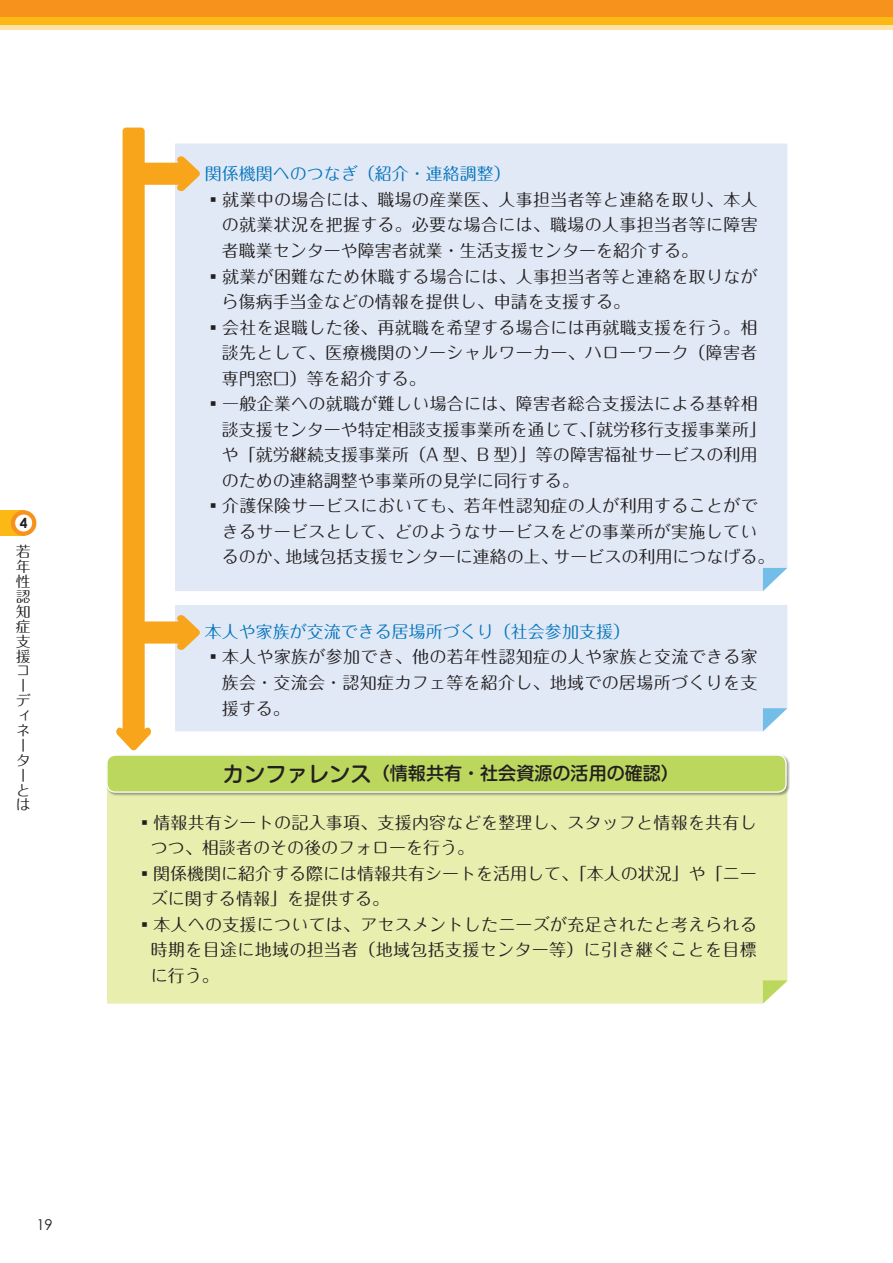
<style>
.page{position:relative;width:893px;height:1263px;background:#fff}
.page>*{position:absolute;margin:0;border:0;box-sizing:border-box;transform-origin:0 0}
.t1{font:500 18px "Shin M Go Pr 6 N";color:#231f20}
.t2{font:16.95px/25.5px "Maru Fo Pro";letter-spacing:.015em;color:#231f20}
.t3{font:16.95px "Maru Fo Pro";color:#0574bc}
.t4{font:14.85px/14.9px "Maru Fo Pro";color:#231f20}
.t5{font:14.85px "Century Gothic";color:#231f20}
.t6{font:700 13.8px "Century Gothic";color:#231f20}
.s1{font-size:21.3px}
</style>
<div class="page">
<div style="left:0;top:0;width:893px;height:17px;background:#f7931d"></div>
<div style="left:0;top:17px;width:893px;height:9px;background:#fcb814"></div>
<div style="left:0;top:510px;width:25px;height:26px;background:#fcb814"></div>
<svg style="left:13px;top:512px;width:21px;height:22px"></svg>
<div style="left:11px;top:510px;width:25px;height:26px;border:4px solid #f7931d;border-radius:50%"></div>
<hr style="left:0;top:26px;width:893px;height:4px;background:#ffe2a5">
<div style="left:200px;top:144px;width:587px;height:447px;background:#e1e9f6"></div>
<svg style="left:763px;top:568px;width:24px;height:23px"></svg>
<div style="left:200px;top:605px;width:587px;height:126px;background:#e1e9f6"></div>
<svg style="left:763px;top:708px;width:24px;height:23px"></svg>
<svg style="left:116px;top:128px;width:84px;height:623px"></svg>
<div style="left:107px;top:796px;width:680px;height:207px;background:#e7eeae"></div>
<svg style="left:763px;top:980px;width:24px;height:23px"></svg>
<div style="left:106px;top:754px;width:684px;height:42px;background:#231f20;opacity:.4"></div>
<div style="left:107px;top:755px;width:679px;height:37px;background:#bbd75e;border-radius:9px"></div>
<div style="left:106px;top:754px;width:681px;height:39px;border:1px solid #fff;border-radius:9px"></div>
<p class="t6" style="left:20px;top:514px;width:9px">4</p>
<p class="t4" style="left:16px;top:543px;width:16px">若年性認知症支援コーディネーターとは</p>
<p class="t3" style="left:205px;top:161px;width:308px">関係機関へのつなぎ（紹介・連絡調整）</p>
<p class="t2" style="left:222px;top:185px;width:537px;text-align:justify;text-indent:-17px">▪就業中の場合には、職場の産業医、人事担当者等と連絡を取り、本人の就業状況を把握する。必要な場合には、職場の人事担当者等に障害者職業センターや障害者就業・生活支援センターを紹介する。</p>
<p class="t2" style="left:222px;top:261px;width:537px;text-indent:-17px">▪就業が困難なため休職する場合には、人事担当者等と連絡を取りながら傷病手当金などの情報を提供し、申請を支援する。</p>
<p class="t2" style="left:222px;top:312px;width:537px;text-align:justify;text-indent:-17px">▪会社を退職した後、再就職を希望する場合には再就職支援を行う。相談先として、医療機関のソーシャルワーカー、ハローワーク（障害者専門窓口）等を紹介する。</p>
<p class="t2" style="left:222px;top:389px;width:546px;text-indent:-17px">▪一般企業への就職が難しい場合には、障害者総合支援法による基幹相談支援センターや特定相談支援事業所を通じて、「就労移行支援事業所」や「就労継続支援事業所（A 型、B 型）」等の障害福祉サービスの利用のための連絡調整や事業所の見学に同行する。</p>
<p class="t2" style="left:222px;top:491px;width:554px;text-indent:-17px">▪介護保険サービスにおいても、若年性認知症の人が利用することができるサービスとして、どのようなサービスをどの事業所が実施しているのか、地域包括支援センターに連絡の上、サービスの利用につなげる。</p>
<p class="t3" style="left:205px;top:618px;width:427px">本人や家族が交流できる居場所づくり（社会参加支援）</p>
<p class="t2" style="left:222px;top:642px;width:537px;text-align:justify;text-indent:-17px">▪本人や家族が参加でき、他の若年性認知症の人や家族と交流できる家族会・交流会・認知症カフェ等を紹介し、地域での居場所づくりを支援する。</p>
<p class="t1" style="left:223px;top:759px;width:458px"><span class="s1">カンファレンス</span>（情報共有・社会資源の活用の確認）</p>
<p class="t2" style="left:151px;top:807px;width:607px;text-indent:-15px">▪情報共有シートの記入事項、支援内容などを整理し、スタッフと情報を共有しつつ、相談者のその後のフォローを行う。</p>
<p class="t2" style="left:151px;top:858px;width:607px;text-indent:-15px">▪関係機関に紹介する際には情報共有シートを活用して、「本人の状況」や「ニーズに関する情報」を提供する。</p>
<p class="t2" style="left:151px;top:909px;width:608px;text-align:justify;text-indent:-15px">▪本人への支援については、アセスメントしたニーズが充足されたと考えられる時期を目途に地域の担当者（地域包括支援センター等）に引き継ぐことを目標に行う。</p>
<p class="t5" style="left:36px;top:1215px;width:18px">19</p>
</div>
